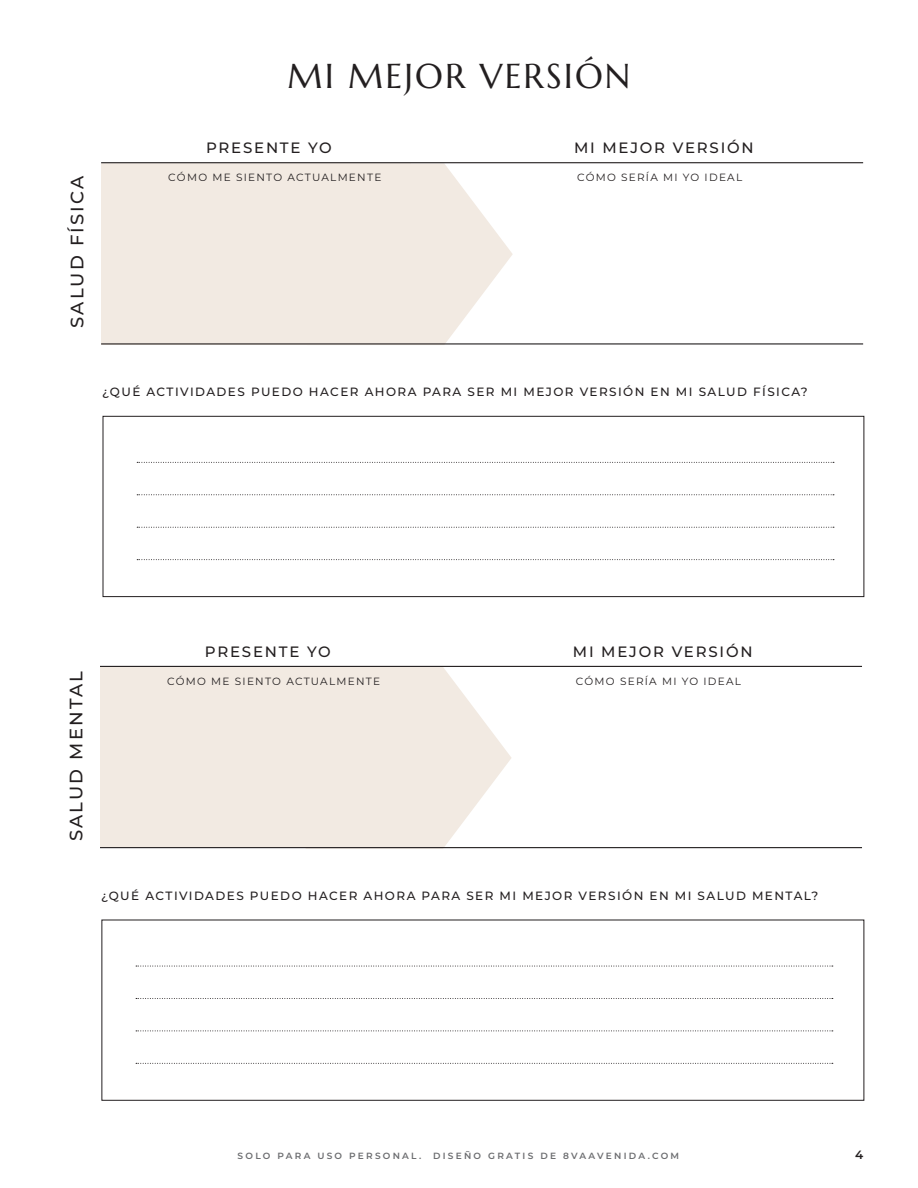
<style>
.page{position:relative;width:918px;height:1188px;background:#fff}
.page>*{position:absolute;margin:0;border:0;box-sizing:border-box;transform-origin:0 0}
.t1{font:34.5px "Marcellus";letter-spacing:.06em;color:#231f20}
.t2{font:500 18px "Montserrat";letter-spacing:.12em;color:#231f20}
.t3{font:500 15px "Montserrat";letter-spacing:.12em;color:#231f20}
.t4{font:500 12px "Montserrat";letter-spacing:.12em;color:#231f20}
.t5{font:600 12px "Montserrat";color:#231f20}
.t6{font:10.5px "Montserrat";letter-spacing:.12em;color:#231f20}
.t7{font:600 9px "Montserrat";letter-spacing:.25em;color:#6c6d70}
</style>
<div class="page">
<div style="left:101px;top:163px;width:309px;height:182px;background:#f2eae2"></div>
<svg style="left:238px;top:163px;width:275px;height:180px"></svg>
<hr style="left:101px;top:162px;width:762px;height:1px;background:#231f20">
<hr style="left:101px;top:343px;width:762px;height:2px;background:#231f20">
<svg style="left:137px;top:462px;width:697px;height:1px"></svg>
<svg style="left:137px;top:494px;width:697px;height:1px"></svg>
<svg style="left:137px;top:527px;width:697px;height:1px"></svg>
<svg style="left:137px;top:559px;width:697px;height:1px"></svg>
<div style="left:103px;top:416px;width:761px;height:181px;border:1px solid #231f20"></div>
<div style="left:100px;top:666px;width:309px;height:182px;background:#f2eae2"></div>
<svg style="left:237px;top:667px;width:275px;height:182px"></svg>
<hr style="left:100px;top:666px;width:762px;height:1px;background:#231f20">
<hr style="left:100px;top:847px;width:762px;height:1px;background:#231f20">
<svg style="left:136px;top:966px;width:697px;height:1px"></svg>
<svg style="left:136px;top:998px;width:697px;height:1px"></svg>
<svg style="left:136px;top:1031px;width:697px;height:1px"></svg>
<svg style="left:136px;top:1063px;width:697px;height:1px"></svg>
<div style="left:102px;top:920px;width:762px;height:181px;border:1px solid #231f20"></div>
<p class="t2" style="left:65px;top:328px;width:154px;rotate:-90deg">SALUD FÍSICA</p>
<p class="t1" style="left:288px;top:54px;width:344px">MI MEJOR VERSIÓN</p>
<p class="t3" style="left:206px;top:137px;width:127px">PRESENTE YO</p>
<p class="t3" style="left:574px;top:137px;width:181px">MI MEJOR VERSIÓN</p>
<p class="t6" style="left:168px;top:170px;width:215px">CÓMO ME SIENTO ACTUALMENTE</p>
<p class="t6" style="left:577px;top:170px;width:167px">CÓMO SERÍA MI YO IDEAL</p>
<p class="t4" style="left:102px;top:383px;width:707px">¿QUÉ ACTIVIDADES PUEDO HACER AHORA PARA SER MI MEJOR VERSIÓN EN MI SALUD FÍSICA?</p>
<p class="t2" style="left:63px;top:841px;width:172px;rotate:-90deg">SALUD MENTAL</p>
<p class="t3" style="left:205px;top:641px;width:127px">PRESENTE YO</p>
<p class="t3" style="left:573px;top:641px;width:181px">MI MEJOR VERSIÓN</p>
<p class="t6" style="left:167px;top:674px;width:215px">CÓMO ME SIENTO ACTUALMENTE</p>
<p class="t6" style="left:576px;top:674px;width:167px">CÓMO SERÍA MI YO IDEAL</p>
<p class="t4" style="left:101px;top:887px;width:719px">¿QUÉ ACTIVIDADES PUEDO HACER AHORA PARA SER MI MEJOR VERSIÓN EN MI SALUD MENTAL?</p>
<p class="t7" style="left:238px;top:1149px;width:185px">SOLO PARA USO PERSONAL.</p>
<p class="t7" style="left:433px;top:1149px;width:248px">DISEÑO GRATIS DE 8VAAVENIDA.COM</p>
<p class="t5" style="left:855px;top:1146px;width:10px">4</p>
</div>
